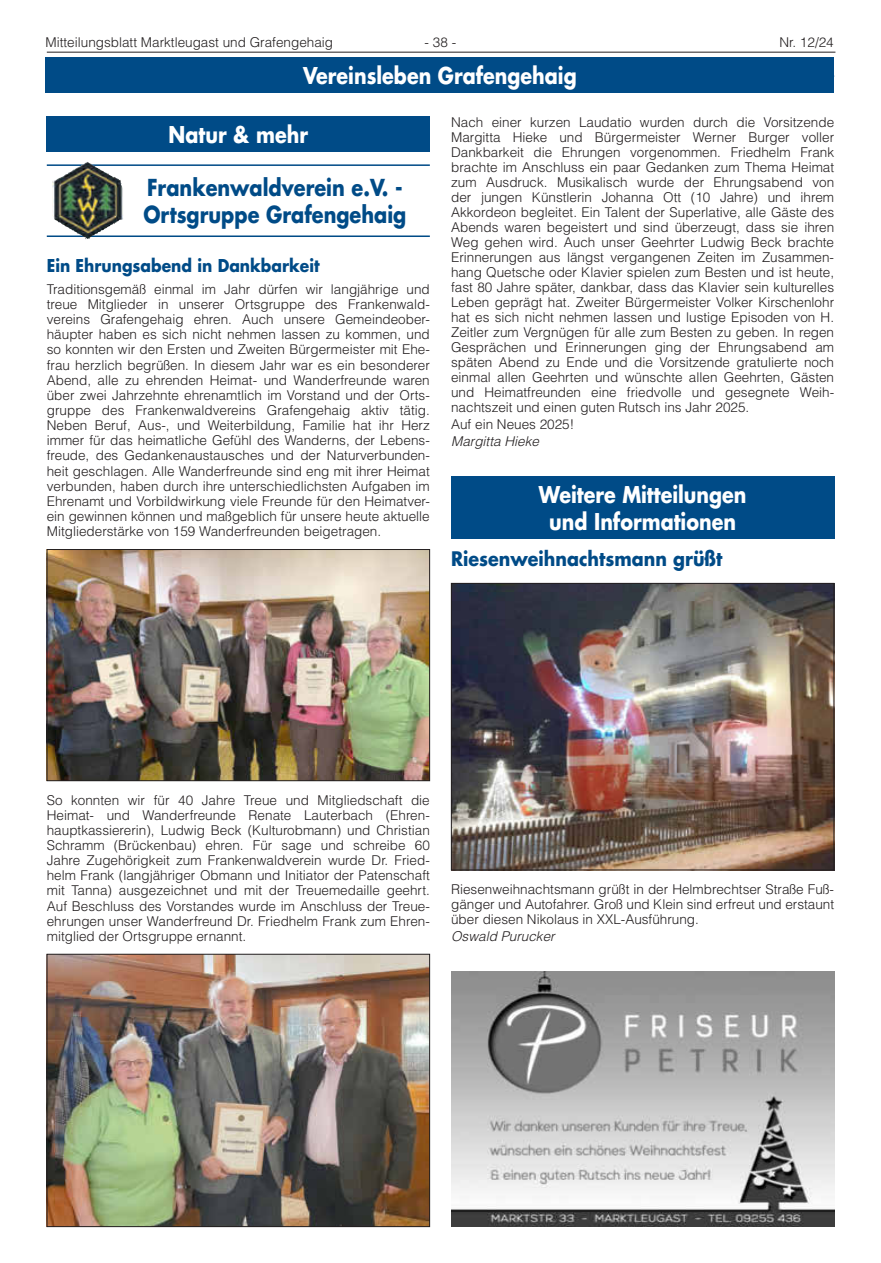
<style>
.page{position:relative;width:881px;height:1263px;background:#fff}
.page>*{position:absolute;margin:0;border:0;box-sizing:border-box;transform-origin:0 0}
.t1{font:700 22.8px/27.3px "Futura LT";color:#004b87;scale:.85 1}
.t2{font:700 22.5px/27px "Futura LT";color:#fff;text-align:center;scale:.85 1}
.t3{font:700 19.5px "Futura LT";color:#004b87;scale:.9 1}
.t4{font:700 17.25px "Futura LT";color:#004b87;scale:.9 1}
.t5{font:300 13.5px/15.1px "Helvetica LT";color:#231f20;text-align:justify}
.t6{font:italic 300 13.5px "Helvetica LT";color:#231f20}
</style>
<div class="page">
<hr style="left:47px;top:52px;width:788px;height:1px;background:#231f20">
<div style="left:451px;top:476px;width:382px;height:62px;background:#004b87"></div>
<img style="left:453px;top:585px;width:378px;height:283px">
<div style="left:451px;top:583px;width:382px;height:287px;border:1px solid #231f20"></div>
<div style="left:47px;top:116px;width:382px;height:35px;background:#004b87"></div>
<hr style="left:47px;top:164px;width:382px;height:2px;background:#004b87">
<hr style="left:47px;top:235px;width:382px;height:2px;background:#004b87">
<img style="left:52px;top:162px;width:71px;height:78px">
<img style="left:49px;top:551px;width:378px;height:228px">
<div style="left:47px;top:549px;width:382px;height:232px;border:1px solid #231f20"></div>
<img style="left:49px;top:956px;width:378px;height:269px">
<div style="left:47px;top:954px;width:382px;height:273px;border:1px solid #231f20"></div>
<div style="left:45px;top:57px;width:788px;height:36px;background:#004b87"></div>
<img style="left:451px;top:972px;width:382px;height:255px">
<p class="t5" style="left:45px;top:34px;width:289px">Mitteilungsblatt Marktleugast und Grafengehaig</p>
<p class="t5" style="left:424px;top:34px;width:33px">- 38 -</p>
<p class="t5" style="left:779px;top:34px;width:56px">Nr. 12/24</p>
<h2 class="t2" style="left:303px;top:62px;width:323px">Vereinsleben Grafengehaig</h2>
<h2 class="t2" style="left:168px;top:121px;width:165px">Natur &amp; mehr</h2>
<h1 class="t1" style="left:143px;top:174px;width:311px">Frankenwaldverein e.V. -<br>Ortsgruppe Grafengehaig</h1>
<p class="t4" style="left:47px;top:254px;width:304px">Ein Ehrungsabend in Dankbarkeit</p>
<p class="t5" style="left:47px;top:281px;width:384px">Traditionsgemäß einmal im Jahr dürfen wir langjährige und treue Mitglieder in unserer Ortsgruppe des Frankenwald&shy;vereins Grafengehaig ehren. Auch unsere Gemeindeober&shy;häupter haben es sich nicht nehmen lassen zu kommen, und so konnten wir den Ersten und Zweiten Bürgermeister mit Ehe&shy;frau herzlich begrüßen. In diesem Jahr war es ein besonderer Abend, alle zu ehrenden Heimat- und Wanderfreunde waren über zwei Jahrzehnte ehrenamtlich im Vorstand und der Orts&shy;gruppe des Frankenwaldvereins Grafengehaig aktiv tätig.<br>Neben Beruf, Aus-, und Weiterbildung, Familie hat ihr Herz immer für das heimatliche Gefühl des Wanderns, der Lebens&shy;freude, des Gedankenaustausches und der Naturverbunden&shy;heit geschlagen. Alle Wanderfreunde sind eng mit ihrer Heimat verbunden, haben durch ihre unterschiedlichsten Aufgaben im Ehrenamt und Vorbildwirkung viele Freunde für den Heimatver&shy;ein gewinnen können und maßgeblich für unsere heute aktuelle Mitgliederstärke von 159 Wanderfreunden beigetragen.</p>
<p class="t5" style="left:451px;top:114px;width:384px">Nach einer kurzen Laudatio wurden durch die Vorsitzende Margitta Hieke und Bürgermeister Werner Burger voller Dankbarkeit die Ehrungen vorgenommen. Friedhelm Frank brachte im Anschluss ein paar Gedanken zum Thema Heimat zum Ausdruck. Musikalisch wurde der Ehrungsabend von der jungen Künstlerin Johanna Ott (10 Jahre) und ihrem Akkordeon begleitet. Ein Talent der Superlative, alle Gäste des Abends waren begeistert und sind überzeugt, dass sie ihren Weg gehen wird. Auch unser Geehrter Ludwig Beck brachte Erinnerungen aus längst vergangenen Zeiten im Zusammen&shy;hang Quetsche oder Klavier spielen zum Besten und ist heute, fast 80 Jahre später, dankbar, dass das Klavier sein kulturelles Leben geprägt hat. Zweiter Bürgermeister Volker Kirschenlohr hat es sich nicht nehmen lassen und lustige Episoden von H.<br>Zeitler zum Vergnügen für alle zum Besten zu geben. In regen Gesprächen und Erinnerungen ging der Ehrungsabend am späten Abend zu Ende und die Vorsitzende gratulierte noch einmal allen Geehrten und wünschte allen Geehrten, Gästen und Heimatfreunden eine friedvolle und gesegnete Weih&shy;nachtszeit und einen guten Rutsch ins Jahr 2025.</p>
<p class="t5" style="left:451px;top:416px;width:125px">Auf ein Neues 2025!</p>
<p class="t6" style="left:451px;top:433px;width:89px">Margitta Hieke</p>
<h2 class="t2" style="left:538px;top:481px;width:246px">Weitere Mitteilungen und Informationen</h2>
<h3 class="t3" style="left:451px;top:546px;width:303px">Riesenweihnachtsmann grüßt</h3>
<p class="t5" style="left:47px;top:792px;width:384px">So konnten wir für 40 Jahre Treue und Mitgliedschaft die Heimat- und Wanderfreunde Renate Lauterbach (Ehren&shy;hauptkassiererin), Ludwig Beck (Kulturobmann) und Christian Schramm (Brückenbau) ehren. Für sage und schreibe 60<br>Jahre Zugehörigkeit zum Frankenwaldverein wurde Dr. Fried&shy;helm Frank (langjähriger Obmann und Initiator der Patenschaft mit Tanna) ausgezeichnet und mit der Treuemedaille geehrt.<br>Auf Beschluss des Vorstandes wurde im Anschluss der Treue&shy;ehrungen unser Wanderfreund Dr. Friedhelm Frank zum Ehren&shy;mitglied der Ortsgruppe ernannt.</p>
<p class="t5" style="left:451px;top:881px;width:384px">Riesenweihnachtsmann grüßt in der Helmbrechtser Straße Fuß&shy;gänger und Autofahrer. Groß und Klein sind erfreut und erstaunt über diesen Nikolaus in XXL-Ausführung.</p>
<p class="t6" style="left:451px;top:927px;width:105px">Oswald Purucker</p>
</div>
